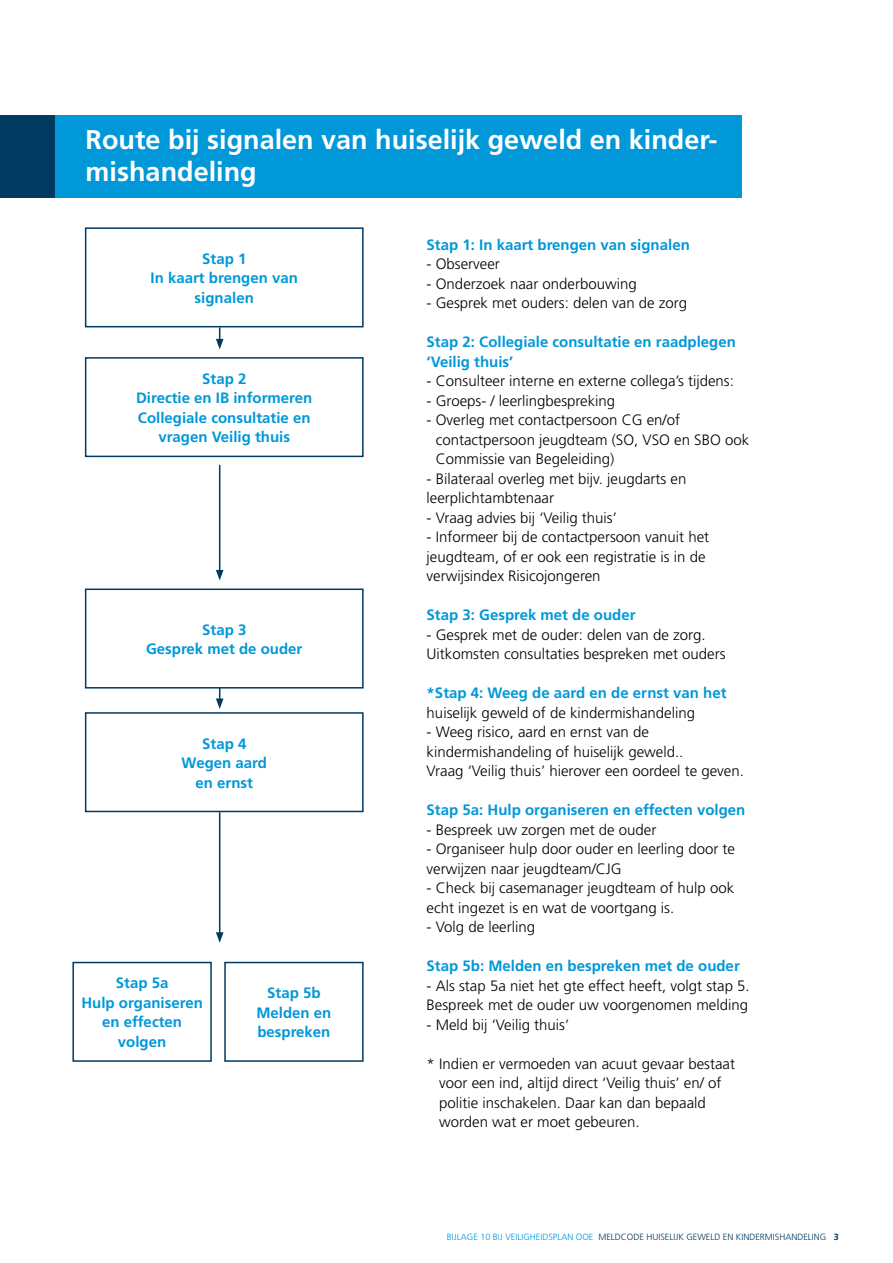
<style>
.page{position:relative;width:893px;height:1263px;background:#fff}
.page>*{position:absolute;margin:0;border:0;box-sizing:border-box;transform-origin:0 0}
.t1{font:700 27px/31.5px "Frutiger";color:#fff}
.t2{font:300 15px/19.5px "Frutiger";color:#000}
.t3{font:700 15px/19.5px "Frutiger";color:#0098d8;text-align:center}
.t4{font:300 9px "Frutiger";color:#003a60}
.s1{color:#0098d8}
.s2{font-weight:700}
</style>
<div class="page">
<div style="left:34px;top:115px;width:707px;height:83px;background:#0098d8"></div>
<div style="left:0;top:115px;width:54px;height:83px;background:#003a60"></div>
<div style="left:85px;top:227px;width:279px;height:100px;border:2px solid #003a60"></div>
<div style="left:85px;top:357px;width:279px;height:100px;border:2px solid #003a60"></div>
<div style="left:85px;top:588px;width:279px;height:100px;border:2px solid #003a60"></div>
<div style="left:85px;top:712px;width:279px;height:100px;border:2px solid #003a60"></div>
<div style="left:72px;top:962px;width:140px;height:100px;border:2px solid #003a60"></div>
<div style="left:224px;top:962px;width:140px;height:100px;border:2px solid #003a60"></div>
<svg style="left:216px;top:327px;width:8px;height:22px"></svg>
<hr style="left:219px;top:465px;width:1px;height:107px;background:#003a60">
<svg style="left:216px;top:570px;width:8px;height:10px"></svg>
<svg style="left:216px;top:687px;width:8px;height:22px"></svg>
<hr style="left:219px;top:812px;width:1px;height:122px;background:#003a60">
<svg style="left:216px;top:932px;width:8px;height:11px"></svg>
<h1 class="t1" style="left:86px;top:124px;width:633px">Route bij signalen van huiselijk geweld en kinder&shy;mishandeling</h1>
<p class="t3" style="left:151px;top:249px;width:149px">Stap 1<br>In kaart brengen van signalen</p>
<p class="t3" style="left:136px;top:369px;width:178px">Stap 2<br>Directie en IB informeren<br>Collegiale consultatie en vragen Veilig thuis</p>
<p class="t3" style="left:146px;top:619px;width:158px">Stap 3<br>Gesprek met de ouder</p>
<p class="t3" style="left:182px;top:733px;width:87px">Stap 4<br>Wegen aard en ernst</p>
<p class="t3" style="left:81px;top:973px;width:123px">Stap 5a<br>Hulp organiseren en effecten volgen</p>
<p class="t3" style="left:256px;top:983px;width:77px">Stap 5b<br>Melden en bespreken</p>
<p class="t3" style="left:427px;top:235px;width:265px">Stap 1: In kaart brengen van signalen</p>
<p class="t2" style="left:427px;top:254px;width:75px">- Observeer</p>
<p class="t2" style="left:427px;top:274px;width:212px">- Onderzoek naar onderbouwing</p>
<p class="t2" style="left:427px;top:293px;width:262px">- Gesprek met ouders: delen van de zorg</p>
<p class="t3" style="left:427px;top:332px;width:311px;text-align:left">Stap 2: Collegiale consultatie en raadplegen ‘Veilig thuis’</p>
<p class="t2" style="left:427px;top:371px;width:309px">- Consulteer interne en externe collega’s tijdens:</p>
<p class="t2" style="left:427px;top:391px;width:190px">- Groeps- / leerlingbespreking</p>
<p class="t2" style="left:436px;top:410px;width:315px;text-indent:-9px">- Overleg met contactpersoon CG en/of contactpersoon jeugdteam (SO, VSO en SBO ook<br>Commissie van Begeleiding)</p>
<p class="t2" style="left:427px;top:469px;width:261px">- Bilateraal overleg met bijv. jeugdarts en leerplichtambtenaar</p>
<p class="t2" style="left:427px;top:508px;width:192px">- Vraag advies bij ‘Veilig thuis’</p>
<p class="t2" style="left:427px;top:527px;width:284px">- Informeer bij de contactpersoon vanuit het jeugdteam, of er ook een registratie is in de verwijsindex Risicojongeren</p>
<p class="t3" style="left:427px;top:605px;width:210px">Stap 3: Gesprek met de ouder</p>
<p class="t2" style="left:427px;top:625px;width:300px">- Gesprek met de ouder: delen van de zorg.<br>Uitkomsten consultaties bespreken met ouders</p>
<p class="t3" style="left:427px;top:683px;width:301px">*Stap 4: Weeg de aard en de ernst van het</p>
<p class="t2" style="left:427px;top:703px;width:270px">huiselijk geweld of de kindermishandeling</p>
<p class="t2" style="left:427px;top:722px;width:319px">- Weeg risico, aard en ernst van de kindermishandeling of huiselijk geweld..<br>Vraag ‘Veilig thuis’ hierover een oordeel te geven.</p>
<p class="t3" style="left:427px;top:800px;width:320px">Stap 5a: Hulp organiseren en effecten volgen</p>
<p class="t2" style="left:427px;top:820px;width:231px">- Bespreek uw zorgen met de ouder</p>
<p class="t2" style="left:427px;top:839px;width:310px">- Organiseer hulp door ouder en leerling door te verwijzen naar jeugdteam/CJG</p>
<p class="t2" style="left:427px;top:878px;width:309px">- Check bij casemanager jeugdteam of hulp ook echt ingezet is en wat de voortgang is.</p>
<p class="t2" style="left:427px;top:917px;width:110px">- Volg de leerling</p>
<p class="t3" style="left:427px;top:956px;width:315px">Stap 5b: Melden en bespreken met de ouder</p>
<p class="t2" style="left:427px;top:976px;width:325px">- Als stap 5a niet het gte effect heeft, volgt stap 5.<br>Bespreek met de ouder uw voorgenomen melding</p>
<p class="t2" style="left:427px;top:1015px;width:144px">- Meld bij ‘Veilig thuis’</p>
<p class="t2" style="left:439px;top:1054px;width:297px;text-indent:-13px">* Indien er vermoeden van acuut gevaar bestaat voor een ind, altijd direct ‘Veilig thuis’ en/ of politie inschakelen. Daar kan dan bepaald worden wat er moet gebeuren.</p>
<p class="t4" style="left:447px;top:1231px;width:394px"><span class="s1">BIJLAGE 10 BIJ VEILIGHEIDSPLAN OOE</span> MELDCODE HUISELIJK GEWELD EN KINDERMISHANDELING <span class="s2">3</span></p>
</div>
